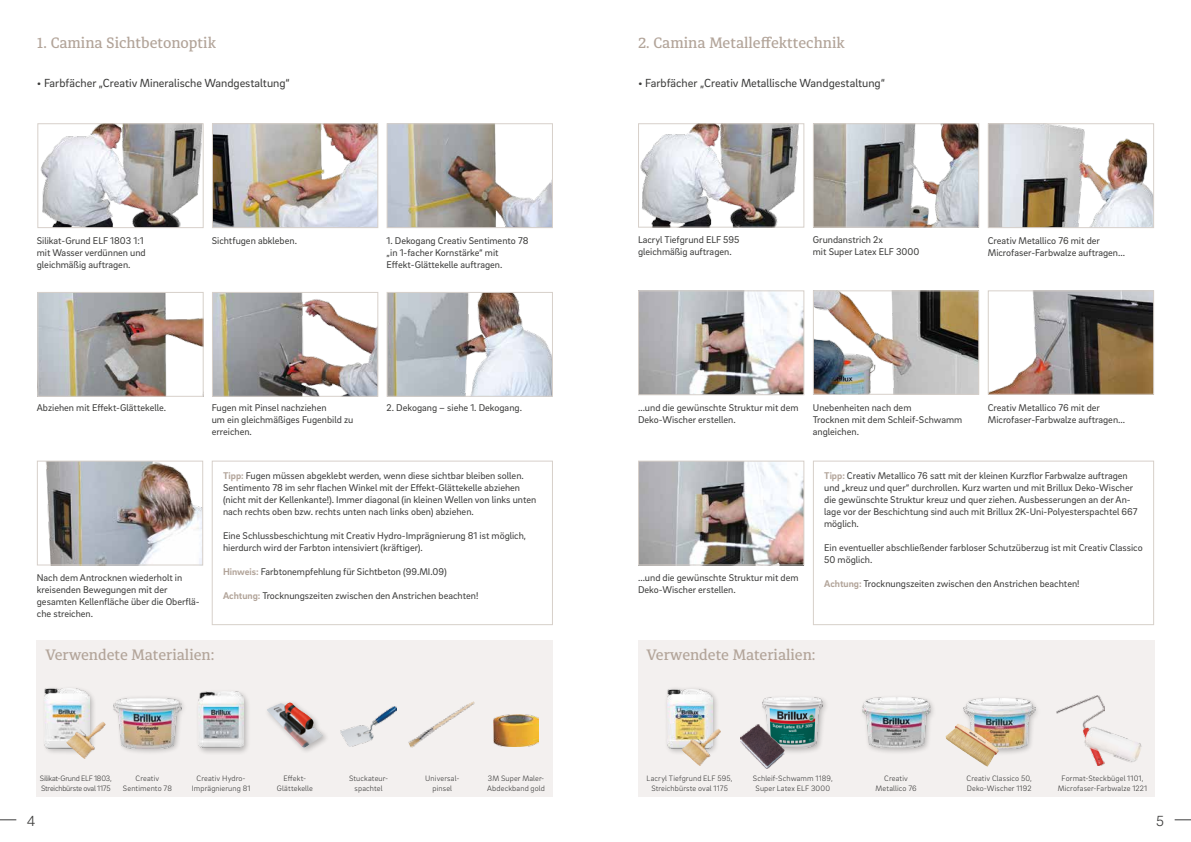
<style>
.page{position:relative;width:1191px;height:842px;background:#fff}
.page>*{position:absolute;margin:0;border:0;box-sizing:border-box;transform-origin:0 0}
.t1{font:500 15px "Diaria Pro";color:#b2a499}
.t2{font:300 15px "Brix Sans";color:#3c3c3b}
.t3{font:12px "Brix Sans";color:#3c3c3b}
.t4{font:10px/12px "Brix Sans";color:#3c3c3b}
.t5{font:300 8px/9.6px "Brix Sans";letter-spacing:.015em;color:#3c3c3b;text-align:center}
.t6{font:300 8px/9.6px "Brix Sans";letter-spacing:-.025em;color:#3c3c3b}
.s1{font-weight:700;color:#b2a499}
</style>
<div class="page">
<svg style="left:0;top:819px;width:16px;height:1px"></svg>
<svg style="left:1174px;top:819px;width:17px;height:1px"></svg>
<div style="left:638px;top:640px;width:516px;height:157px;background:#f3f0ef"></div>
<div style="left:212px;top:461px;width:341px;height:164px;border:1px solid #d7d0ca"></div>
<div style="left:37px;top:640px;width:516px;height:157px;background:#f3f0ef"></div>
<img style="left:214px;top:125px;width:162px;height:101px">
<div style="left:212px;top:123px;width:166px;height:105px;border:1px solid #d7d0ca"></div>
<img style="left:388px;top:125px;width:163px;height:101px">
<div style="left:386px;top:123px;width:167px;height:105px;border:1px solid #d7d0ca"></div>
<img style="left:40px;top:125px;width:162px;height:101px">
<div style="left:37px;top:123px;width:167px;height:105px;border:1px solid #d7d0ca"></div>
<img style="left:39px;top:294px;width:163px;height:101px">
<div style="left:37px;top:292px;width:167px;height:105px;border:1px solid #d7d0ca"></div>
<img style="left:214px;top:294px;width:162px;height:101px">
<div style="left:212px;top:292px;width:166px;height:105px;border:1px solid #d7d0ca"></div>
<img style="left:46px;top:463px;width:155px;height:100px">
<div style="left:37px;top:461px;width:166px;height:104px;border:1px solid #d7d0ca"></div>
<img style="left:388px;top:294px;width:163px;height:101px">
<div style="left:386px;top:292px;width:167px;height:105px;border:1px solid #d7d0ca"></div>
<img style="left:640px;top:463px;width:162px;height:100px">
<div style="left:638px;top:461px;width:166px;height:104px;border:1px solid #d7d0ca"></div>
<img style="left:815px;top:125px;width:162px;height:101px">
<div style="left:813px;top:123px;width:166px;height:105px;border:1px solid #d7d0ca"></div>
<img style="left:989px;top:125px;width:163px;height:101px">
<div style="left:987px;top:123px;width:167px;height:105px;border:1px solid #d7d0ca"></div>
<img style="left:640px;top:125px;width:159px;height:101px">
<div style="left:638px;top:123px;width:166px;height:105px;border:1px solid #d7d0ca"></div>
<img style="left:640px;top:292px;width:162px;height:101px">
<div style="left:638px;top:290px;width:166px;height:105px;border:1px solid #d7d0ca"></div>
<img style="left:815px;top:292px;width:162px;height:101px">
<div style="left:813px;top:290px;width:166px;height:105px;border:1px solid #d7d0ca"></div>
<img style="left:989px;top:292px;width:163px;height:101px">
<div style="left:987px;top:290px;width:167px;height:105px;border:1px solid #d7d0ca"></div>
<div style="left:110px;top:695px;width:78px;height:60px;background:#000;opacity:.25"></div>
<img style="left:113px;top:698px;width:68px;height:50px">
<div style="left:195px;top:689px;width:56px;height:66px;background:#000;opacity:.25"></div>
<img style="left:198px;top:692px;width:46px;height:56px">
<div style="left:264px;top:699px;width:66px;height:55px;background:#000;opacity:.25"></div>
<img style="left:267px;top:702px;width:56px;height:45px">
<div style="left:42px;top:685px;width:55px;height:71px;background:#000;opacity:.25"></div>
<img style="left:45px;top:689px;width:44px;height:59px">
<img style="left:493px;top:714px;width:46px;height:32px">
<img style="left:340px;top:707px;width:57px;height:39px">
<img style="left:408px;top:701px;width:67px;height:47px">
<div style="left:664px;top:686px;width:55px;height:70px;background:#000;opacity:.25"></div>
<img style="left:667px;top:689px;width:45px;height:59px">
<img style="left:1056px;top:696px;width:48px;height:69px">
<img style="left:66px;top:722px;width:36px;height:35px">
<div style="left:859px;top:694px;width:78px;height:61px;background:#000;opacity:.25"></div>
<img style="left:862px;top:698px;width:68px;height:50px">
<div style="left:960px;top:695px;width:82px;height:61px;background:#000;opacity:.25"></div>
<img style="left:963px;top:698px;width:72px;height:50px">
<img style="left:945px;top:723px;width:34px;height:39px">
<div style="left:759px;top:694px;width:71px;height:61px;background:#000;opacity:.25"></div>
<img style="left:763px;top:698px;width:60px;height:50px">
<img style="left:740px;top:725px;width:45px;height:43px">
<img style="left:1082px;top:725px;width:60px;height:39px">
<div style="left:813px;top:461px;width:341px;height:164px;border:1px solid #d7d0ca"></div>
<img style="left:681px;top:729px;width:36px;height:35px">
<h1 class="t1" style="left:37px;top:34px;width:181px">1. Camina Sichtbetonoptik</h1>
<p class="t3" style="left:37px;top:76px;width:254px">• Farbfächer „Creativ Mineralische Wandgestaltung“</p>
<h1 class="t1" style="left:638px;top:34px;width:208px">2. Camina Metalleffekttechnik</h1>
<p class="t3" style="left:638px;top:76px;width:248px">• Farbfächer „Creativ Metallische Wandgestaltung“</p>
<p class="t4" style="left:37px;top:234px;width:110px">Silikat-Grund ELF 1803 1:1 mit Wasser verdünnen und gleichmäßig auftragen.</p>
<p class="t4" style="left:212px;top:234px;width:87px">Sichtfugen abkleben.</p>
<p class="t4" style="left:386px;top:234px;width:143px">1. Dekogang Creativ Sentimento 78 „in 1-facher Kornstärke“ mit<br>Effekt-Glättekelle auftragen.</p>
<p class="t4" style="left:638px;top:234px;width:103px">Lacryl Tiefgrund ELF 595 gleichmäßig auftragen.</p>
<p class="t4" style="left:813px;top:234px;width:108px">Grundanstrich 2x<br>mit Super Latex ELF 3000</p>
<p class="t4" style="left:987px;top:234px;width:139px">Creativ Metallico 76 mit der<br>Microfaser-Farbwalze auftragen...</p>
<p class="t4" style="left:37px;top:401px;width:131px">Abziehen mit Effekt-Glättekelle.</p>
<p class="t4" style="left:212px;top:401px;width:143px">Fugen mit Pinsel nachziehen<br>um ein gleichmäßiges Fugenbild zu erreichen.</p>
<p class="t4" style="left:386px;top:401px;width:137px">2. Dekogang – siehe 1. Dekogang.</p>
<p class="t4" style="left:638px;top:401px;width:162px">...und die gewünschte Struktur mit dem<br>Deko-Wischer erstellen.</p>
<p class="t4" style="left:813px;top:401px;width:151px">Unebenheiten nach dem<br>Trocknen mit dem Schleif-Schwamm angleichen.</p>
<p class="t4" style="left:987px;top:401px;width:139px">Creativ Metallico 76 mit der<br>Microfaser-Farbwalze auftragen...</p>
<p class="t4" style="left:37px;top:571px;width:164px">Nach dem Antrocknen wiederholt in kreisenden Bewegungen mit der gesamten Kellenfläche über die Oberflä&shy;che streichen.</p>
<p class="t4" style="left:223px;top:469px;width:315px"><span class="s1">Tipp:</span> Fugen müssen abgeklebt werden, wenn diese sichtbar bleiben sollen.<br>Sentimento 78 im sehr flachen Winkel mit der Effekt-Glättekelle abziehen (nicht mit der Kellenkante!). Immer diagonal (in kleinen Wellen von links unten nach rechts oben bzw. rechts unten nach links oben) abziehen.</p>
<p class="t4" style="left:223px;top:529px;width:304px">Eine Schlussbeschichtung mit Creativ Hydro-Imprägnierung 81 ist möglich, hierdurch wird der Farbton intensiviert (kräftiger).</p>
<p class="t4" style="left:223px;top:565px;width:225px"><span class="s1">Hinweis:</span> Farbtonempfehlung für Sichtbeton (99.MI.09)</p>
<p class="t4" style="left:223px;top:589px;width:257px"><span class="s1">Achtung:</span> Trocknungszeiten zwischen den Anstrichen beachten!</p>
<p class="t4" style="left:638px;top:571px;width:162px">...und die gewünschte Struktur mit dem<br>Deko-Wischer erstellen.</p>
<p class="t4" style="left:824px;top:469px;width:315px"><span class="s1">Tipp:</span> Creativ Metallico 76 satt mit der kleinen Kurzflor Farbwalze auftragen und „kreuz und quer“ durchrollen. Kurz warten und mit Brillux Deko-Wischer die gewünschte Struktur kreuz und quer ziehen. Ausbesserungen an der An&shy;lage vor der Beschichtung sind auch mit Brillux 2K-Uni-Polyesterspachtel 667 möglich.</p>
<p class="t4" style="left:824px;top:541px;width:320px">Ein eventueller abschließender farbloser Schutzüberzug ist mit Creativ Classico<br>50 möglich.</p>
<p class="t4" style="left:824px;top:577px;width:257px"><span class="s1">Achtung:</span> Trocknungszeiten zwischen den Anstrichen beachten!</p>
<h1 class="t1" style="left:45px;top:646px;width:171px">Verwendete Materialien:</h1>
<h1 class="t1" style="left:646px;top:646px;width:171px">Verwendete Materialien:</h1>
<p class="t6" style="left:40px;top:773px;width:73px">Silikat-Grund ELF 1803,<br>Streichbürste oval 1175</p>
<p class="t5" style="left:123px;top:773px;width:50px">Creativ<br>Sentimento 78</p>
<p class="t5" style="left:192px;top:773px;width:60px">Creativ Hydro-<br>Imprägnierung 81</p>
<p class="t5" style="left:277px;top:773px;width:37px">Effekt-<br>Glättekelle</p>
<p class="t5" style="left:349px;top:773px;width:40px">Stuckateur&shy;spachtel</p>
<p class="t5" style="left:425px;top:773px;width:36px">Universal&shy;pinsel</p>
<p class="t5" style="left:487px;top:773px;width:59px;text-align:left">3M Super Maler-<br>Abdeckband gold</p>
<p class="t5" style="left:646px;top:773px;width:87px">Lacryl Tiefgrund ELF 595,<br>Streichbürste oval 1175</p>
<p class="t5" style="left:753px;top:773px;width:81px">Schleif-Schwamm 1189,<br>Super Latex ELF 3000</p>
<p class="t5" style="left:875px;top:773px;width:43px">Creativ<br>Metallico 76</p>
<p class="t5" style="left:966px;top:773px;width:67px;text-align:left">Creativ Classico 50,<br>Deko-Wischer 1192</p>
<p class="t5" style="left:1057px;top:773px;width:91px">Format-Steckbügel 1101,<br>Microfaser-Farbwalze 1221</p>
<h1 class="t2" style="left:27px;top:811px;width:10px">4</h1>
<h1 class="t2" style="left:1156px;top:811px;width:9px">5</h1>
</div>
